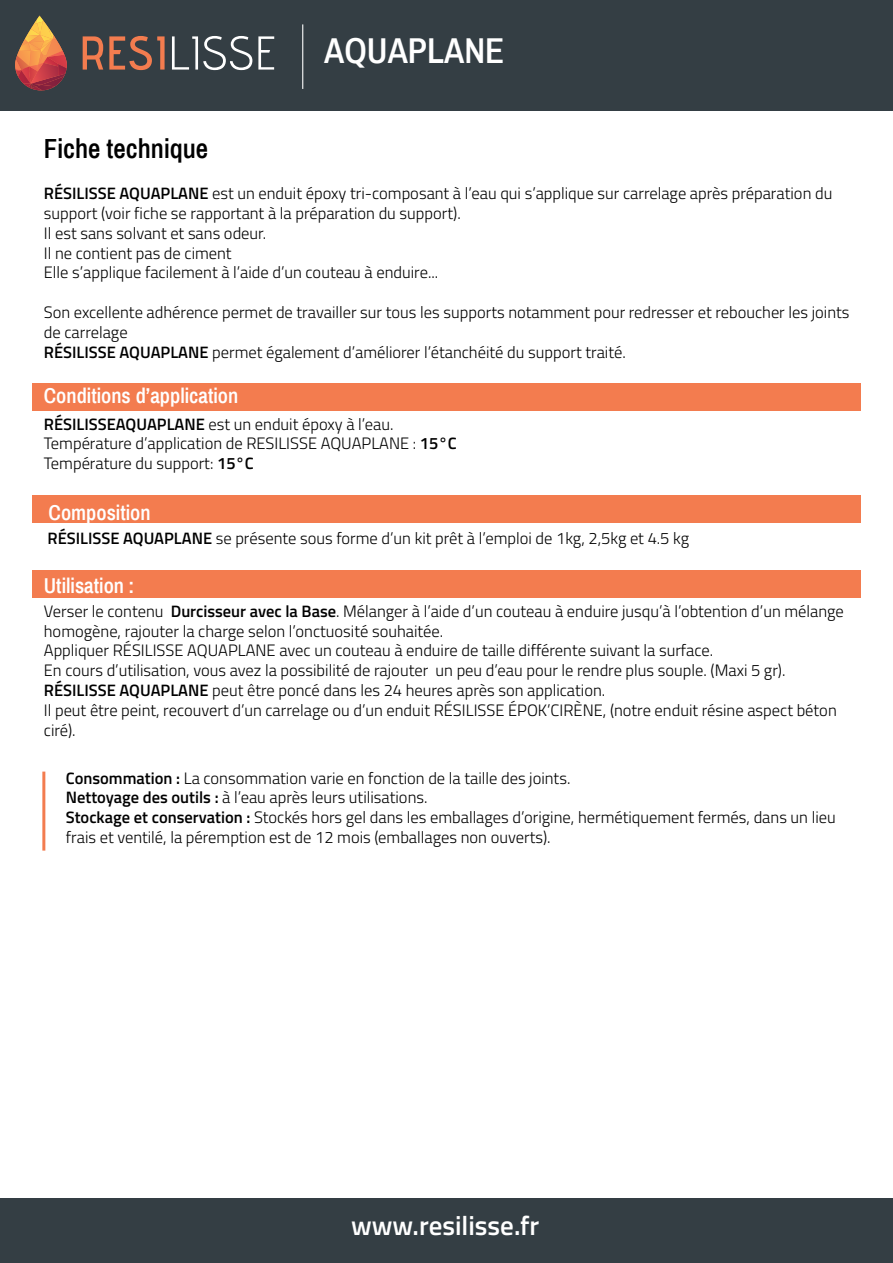
<style>
.page{position:relative;width:893px;height:1263px;background:#fff}
.page>*{position:absolute;margin:0;border:0;box-sizing:border-box;transform-origin:0 0}
.t1{font:600 35.1px "Archivo Narrow";color:#fff}
.t2{font:600 27px "Titillium Web";color:#fff}
.t3{font:600 27px "Archivo Narrow";color:#000}
.t4{font:600 21px "Archivo Narrow";color:#fff}
.t5{font:300 16.5px/19.8px "Titillium Web";color:#000}
.s1{font-weight:600}
</style>
<div class="page">
<div style="left:32px;top:383px;width:829px;height:28px;background:#f37c4f"></div>
<div style="left:32px;top:495px;width:829px;height:28px;background:#f37c4f"></div>
<div style="left:32px;top:570px;width:829px;height:28px;background:#f37c4f"></div>
<div style="left:0;top:0;width:893px;height:111px;background:#343e44"></div>
<svg style="left:83px;top:36px;width:20px;height:34px"></svg>
<svg style="left:109px;top:36px;width:56px;height:34px"></svg>
<svg style="left:172px;top:36px;width:80px;height:34px"></svg>
<svg style="left:258px;top:36px;width:16px;height:34px"></svg>
<svg style="left:15px;top:16px;width:52px;height:74px"></svg>
<hr style="left:302px;top:24px;width:1px;height:65px;background:#fff">
<hr style="left:42px;top:771px;width:3px;height:80px;background:#f37c4f">
<div style="left:0;top:1199px;width:893px;height:64px;background:#343e44"></div>
<h1 class="t1" style="left:324px;top:30px;width:182px">AQUAPLANE</h1>
<h2 class="t3" style="left:44px;top:132px;width:166px">Fiche technique</h2>
<p class="t5" style="left:44px;top:183px;width:790px"><span class="s1">RÉSILISSE AQUAPLANE</span> est un enduit époxy tri-composant à l’eau qui s’applique sur carrelage après préparation du support (voir fiche se rapportant à la préparation du support).<br>Il est sans solvant et sans odeur.<br>Il ne contient pas de ciment<br>Elle s’applique facilement à l’aide d’un couteau à enduire...</p>
<p class="t5" style="left:44px;top:301px;width:807px">Son excellente adhérence permet de travailler sur tous les supports notamment pour redresser et reboucher les joints de carrelage<br><span class="s1">RÉSILISSE AQUAPLANE</span> permet également d’améliorer l’étanchéité du support traité.</p>
<p class="t4" style="left:44px;top:382px;width:196px">Conditions d’application</p>
<p class="t5" style="left:44px;top:413px;width:414px"><span class="s1">RÉSILISSEAQUAPLANE</span> est un enduit époxy à l’eau.<br>Température d’application de RESILISSE AQUAPLANE : <span class="s1">15°C<br></span>Température du support: <span class="s1">15°C</span></p>
<p class="t4" style="left:49px;top:499px;width:103px">Composition</p>
<p class="t5" style="left:47px;top:527px;width:643px"><span class="s1">RÉSILISSE AQUAPLANE</span> se présente sous forme d’un kit prêt à l’emploi de 1kg, 2,5kg et 4.5 kg</p>
<p class="t4" style="left:44px;top:573px;width:92px">Utilisation :</p>
<p class="t5" style="left:44px;top:600px;width:802px">Verser le contenu <span class="s1">Durcisseur avec la Base</span>. Mélanger à l’aide d’un couteau à enduire jusqu’à l’obtention d’un mélange homogène, rajouter la charge selon l’onctuosité souhaitée.<br>Appliquer RÉSILISSE AQUAPLANE avec un couteau à enduire de taille différente suivant la surface.<br>En cours d’utilisation, vous avez la possibilité de rajouter un peu d’eau pour le rendre plus souple. (Maxi 5 gr).<br><span class="s1">RÉSILISSE AQUAPLANE</span> peut être poncé dans les 24 heures après son application.<br>Il peut être peint, recouvert d’un carrelage ou d’un enduit RÉSILISSE ÉPOK’CIRÈNE, (notre enduit résine aspect béton ciré).</p>
<p class="t5" style="left:66px;top:767px;width:771px"><span class="s1">Consommation :</span> La consommation varie en fonction de la taille des joints.<br><span class="s1">Nettoyage des outils :</span> à l’eau après leurs utilisations.<br><span class="s1">Stockage et conservation :</span> Stockés hors gel dans les emballages d’origine, hermétiquement fermés, dans un lieu frais et ventilé, la péremption est de 12 mois (emballages non ouverts).</p>
<h2 class="t2" style="left:351px;top:1206px;width:190px">www.resilisse.fr</h2>
</div>
